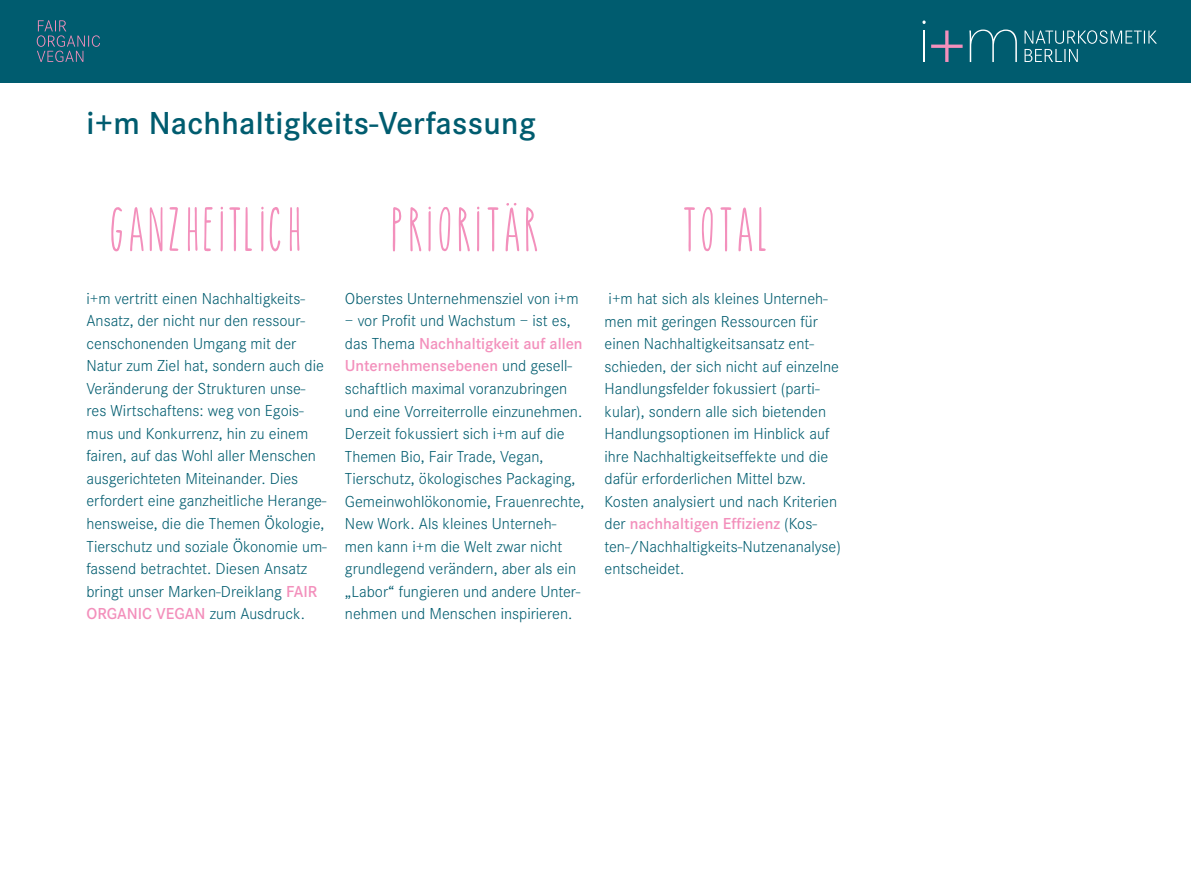
<style>
.page{position:relative;width:1191px;height:893px;background:#fff}
.page>*{position:absolute;margin:0;border:0;box-sizing:border-box;transform-origin:0 0}
.t1{font:54px "hand+M";letter-spacing:.075em;color:#f390bc}
.t2{font:600 33px "Corporate S";letter-spacing:.01em;color:#005c6f}
.t3{font:300 16.5px/22.5px "Corporate S";color:#005c6f}
.s1{font-weight:600;color:#f390bc}
</style>
<div class="page">
<div style="left:0;top:0;width:1191px;height:82px;background:#005c6f"></div>
<svg style="left:37px;top:20px;width:63px;height:42px"></svg>
<svg style="left:969px;top:30px;width:48px;height:32px"></svg>
<hr style="left:923px;top:30px;width:2px;height:32px;background:#fff">
<svg style="left:931px;top:30px;width:32px;height:32px"></svg>
<svg style="left:1025px;top:30px;width:132px;height:32px"></svg>
<h2 class="t2" style="left:86px;top:105px;width:451px">i+m Nachhaltigkeits-Verfassung</h2>
<h1 class="t1" style="left:111px;top:203px;width:192px">GANZHEITLICH</h1>
<h1 class="t1" style="left:392px;top:203px;width:148px">PRIORITÄR</h1>
<h1 class="t1" style="left:684px;top:203px;width:86px">TOTAL</h1>
<p class="t3" style="left:86px;top:287px;width:242px">i+m vertritt einen Nachhaltigkeits-Ansatz, der nicht nur den ressour&shy;censchonenden Umgang mit der Natur zum Ziel hat, sondern auch die Veränderung der Strukturen unse&shy;res Wirtschaftens: weg von Egois&shy;mus und Konkurrenz, hin zu einem fairen, auf das Wohl aller Menschen ausgerichteten Miteinander. Dies erfordert eine ganzheitliche Herange&shy;hensweise, die die Themen Ökologie, Tierschutz und soziale Ökonomie um&shy;fassend betrachtet. Diesen Ansatz bringt unser Marken-Dreiklang <span class="s1">FAIR ORGANIC VEGAN</span> zum Ausdruck.</p>
<p class="t3" style="left:345px;top:287px;width:235px">Oberstes Unternehmensziel von i+m</p>
<p class="t3" style="left:345px;top:310px;width:241px">– vor Profit und Wachstum – ist es, das Thema <span class="s1">Nachhaltigkeit auf allen Unternehmensebenen</span> und gesell&shy;schaftlich maximal voranzubringen und eine Vorreiterrolle einzunehmen.<br>Derzeit fokussiert sich i+m auf die Themen Bio, Fair Trade, Vegan, Tierschutz, ökologisches Packaging, Gemeinwohlökonomie, Frauenrechte, New Work. Als kleines Unterneh&shy;men kann i+m die Welt zwar nicht grundlegend verändern, aber als ein „Labor“ fungieren und andere Unter&shy;nehmen und Menschen inspirieren.</p>
<p class="t3" style="left:605px;top:287px;width:238px">i+m hat sich als kleines Unterneh&shy;men mit geringen Ressourcen für einen Nachhaltigkeitsansatz ent&shy;schieden, der sich nicht auf einzelne Handlungsfelder fokussiert (parti&shy;kular), sondern alle sich bietenden Handlungsoptionen im Hinblick auf ihre Nachhaltigkeitseffekte und die dafür erforderlichen Mittel bzw.<br>Kosten analysiert und nach Kriterien der <span class="s1">nachhaltigen Effizienz</span> (Kos&shy;ten-/Nachhaltigkeits-Nutzenanalyse) entscheidet.</p>
</div>
